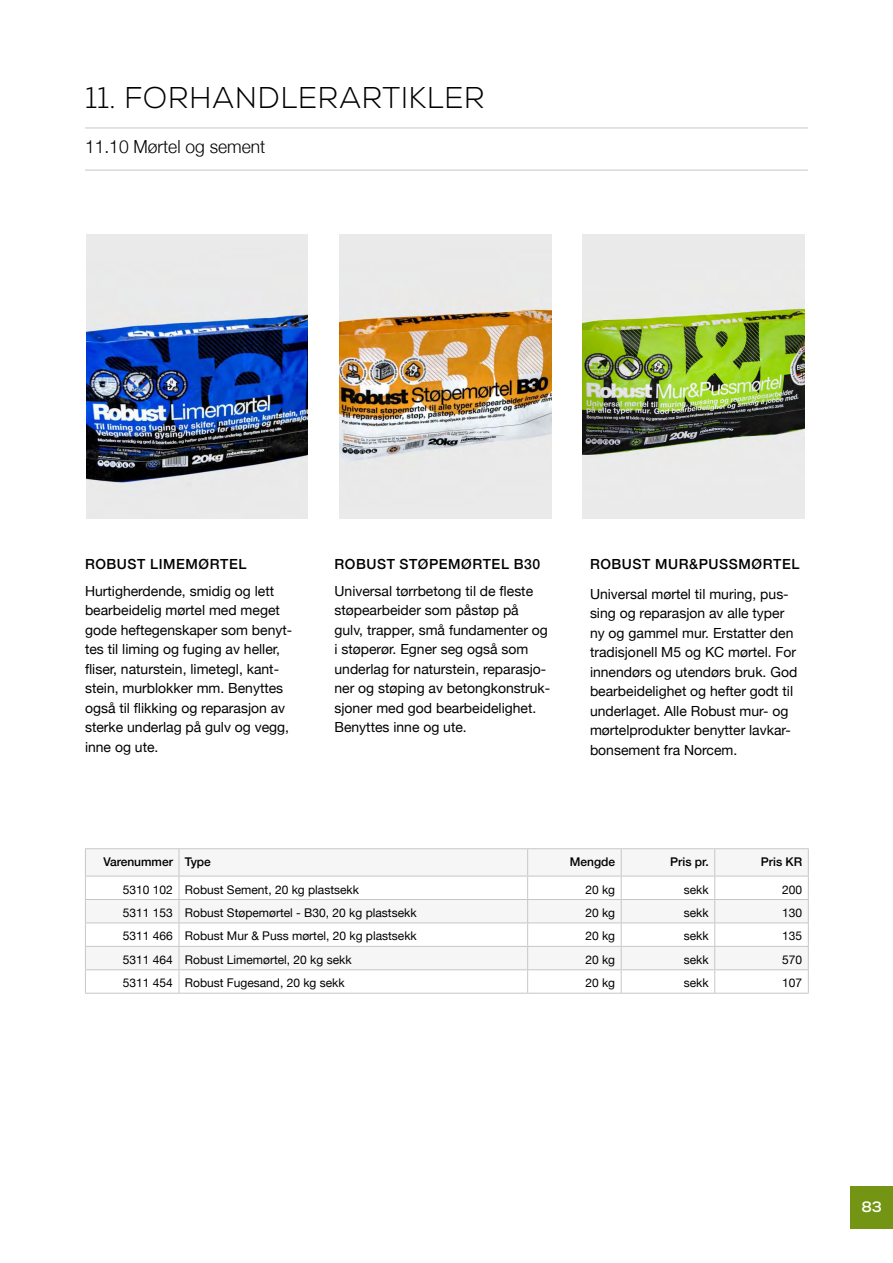
<style>
.page{position:relative;width:893px;height:1263px;background:#fff}
.page>*{position:absolute;margin:0;border:0;box-sizing:border-box;transform-origin:0 0}
.t1{font:300 30px "Nexa";letter-spacing:.015em;color:#000}
.t2{font:300 18px "Helvetica Neue";color:#000}
.t3{font:700 15px "Nexa";color:#fff}
.t4{font:13.95px/19.5px "Helvetica Neue";color:#000}
.t5{font:500 13.95px "Helvetica Neue";letter-spacing:.04em;color:#000}
.t6{font:12px "Helvetica Neue";color:#000}
.t7{font:500 12px "Helvetica Neue";color:#000}
</style>
<div class="page">
<div style="left:850px;top:1186px;width:43px;height:43px;background:#749513"></div>
<svg style="left:86px;top:849px;width:722px;height:120px;fill:#f6f6f6"></svg>
<hr style="left:85px;top:848px;width:94px;height:1px;background:#c6c7c8">
<hr style="left:179px;top:848px;width:349px;height:1px;background:#c6c7c8">
<hr style="left:528px;top:848px;width:93px;height:1px;background:#c6c7c8">
<hr style="left:621px;top:848px;width:94px;height:1px;background:#c6c7c8">
<hr style="left:715px;top:848px;width:94px;height:1px;background:#c6c7c8">
<hr style="left:85px;top:876px;width:94px;height:1px;background:#c6c7c8">
<hr style="left:179px;top:876px;width:349px;height:1px;background:#c6c7c8">
<hr style="left:528px;top:876px;width:93px;height:1px;background:#c6c7c8">
<hr style="left:621px;top:876px;width:94px;height:1px;background:#c6c7c8">
<hr style="left:715px;top:876px;width:94px;height:1px;background:#c6c7c8">
<hr style="left:85px;top:899px;width:94px;height:1px;background:#c6c7c8">
<hr style="left:179px;top:899px;width:349px;height:1px;background:#c6c7c8">
<hr style="left:528px;top:899px;width:93px;height:1px;background:#c6c7c8">
<hr style="left:621px;top:899px;width:94px;height:1px;background:#c6c7c8">
<hr style="left:715px;top:899px;width:94px;height:1px;background:#c6c7c8">
<hr style="left:85px;top:922px;width:94px;height:1px;background:#c6c7c8">
<hr style="left:179px;top:922px;width:349px;height:1px;background:#c6c7c8">
<hr style="left:528px;top:922px;width:93px;height:1px;background:#c6c7c8">
<hr style="left:621px;top:922px;width:94px;height:1px;background:#c6c7c8">
<hr style="left:715px;top:922px;width:94px;height:1px;background:#c6c7c8">
<hr style="left:85px;top:946px;width:94px;height:1px;background:#c6c7c8">
<hr style="left:179px;top:946px;width:349px;height:1px;background:#c6c7c8">
<hr style="left:528px;top:946px;width:93px;height:1px;background:#c6c7c8">
<hr style="left:621px;top:946px;width:94px;height:1px;background:#c6c7c8">
<hr style="left:715px;top:946px;width:94px;height:1px;background:#c6c7c8">
<hr style="left:85px;top:969px;width:94px;height:1px;background:#c6c7c8">
<svg style="left:85px;top:849px;width:1px;height:144px"></svg>
<hr style="left:179px;top:969px;width:349px;height:1px;background:#c6c7c8">
<svg style="left:179px;top:849px;width:1px;height:144px"></svg>
<hr style="left:528px;top:969px;width:93px;height:1px;background:#c6c7c8">
<svg style="left:527px;top:849px;width:1px;height:144px"></svg>
<hr style="left:621px;top:969px;width:94px;height:1px;background:#c6c7c8">
<svg style="left:621px;top:849px;width:1px;height:144px"></svg>
<hr style="left:715px;top:969px;width:94px;height:1px;background:#c6c7c8">
<svg style="left:714px;top:849px;width:1px;height:144px"></svg>
<svg style="left:808px;top:849px;width:1px;height:144px"></svg>
<hr style="left:85px;top:993px;width:94px;height:1px;background:#c6c7c8">
<hr style="left:179px;top:993px;width:349px;height:1px;background:#c6c7c8">
<hr style="left:528px;top:993px;width:93px;height:1px;background:#c6c7c8">
<hr style="left:621px;top:993px;width:94px;height:1px;background:#c6c7c8">
<hr style="left:715px;top:993px;width:94px;height:1px;background:#c6c7c8">
<hr style="left:85px;top:128px;width:723px;height:1px;background:#c6c7c8">
<hr style="left:85px;top:170px;width:723px;height:1px;background:#c6c7c8">
<img style="left:339px;top:235px;width:213px;height:284px">
<img style="left:583px;top:235px;width:221px;height:284px">
<img style="left:87px;top:235px;width:221px;height:284px">
<h1 class="t1" style="left:85px;top:80px;width:401px">11. FORHANDLERARTIKLER</h1>
<p class="t2" style="left:85px;top:133px;width:182px">11.10 Mørtel og sement</p>
<p class="t5" style="left:85px;top:552px;width:163px">ROBUST LIMEMØRTEL</p>
<p class="t4" style="left:85px;top:582px;width:209px">Hurtigherdende, smidig og lett bearbeidelig mørtel med meget gode heftegenskaper som benyt&shy;tes til liming og fuging av heller, fliser, naturstein, limetegl, kant&shy;stein, murblokker mm. Benyttes også til flikking og reparasjon av sterke underlag på gulv og vegg, inne og ute.</p>
<p class="t5" style="left:334px;top:552px;width:207px">ROBUST STØPEMØRTEL B30</p>
<p class="t4" style="left:334px;top:582px;width:217px">Universal tørrbetong til de fleste støpearbeider som påstøp på gulv, trapper, små fundamenter og i støperør. Egner seg også som underlag for naturstein, reparasjo&shy;ner og støping av betongkonstruk&shy;sjoner med god bearbeidelighet.<br>Benyttes inne og ute.</p>
<p class="t5" style="left:590px;top:552px;width:211px">ROBUST MUR&amp;PUSSMØRTEL</p>
<p class="t4" style="left:590px;top:585px;width:209px">Universal mørtel til muring, pus&shy;sing og reparasjon av alle typer ny og gammel mur. Erstatter den tradisjonell M5 og KC mørtel. For innendørs og utendørs bruk. God bearbeidelighet og hefter godt til underlaget. Alle Robust mur- og mørtelprodukter benytter lavkar&shy;bonsement fra Norcem.</p>
<p class="t7" style="left:103px;top:852px;width:109px">Varenummer Type</p>
<p class="t7" style="left:570px;top:852px;width:47px">Mengde</p>
<p class="t7" style="left:670px;top:852px;width:40px">Pris pr.</p>
<p class="t7" style="left:761px;top:852px;width:43px">Pris KR</p>
<p class="t6" style="left:123px;top:880px;width:238px">5310 102 Robust Sement, 20 kg plastsekk</p>
<p class="t6" style="left:585px;top:880px;width:31px">20 kg</p>
<p class="t6" style="left:684px;top:880px;width:26px">sekk</p>
<p class="t6" style="left:782px;top:880px;width:22px">200</p>
<p class="t6" style="left:123px;top:904px;width:295px">5311 153 Robust Støpemørtel - B30, 20 kg plastsekk</p>
<p class="t6" style="left:585px;top:904px;width:31px">20 kg</p>
<p class="t6" style="left:684px;top:904px;width:26px">sekk</p>
<p class="t6" style="left:782px;top:904px;width:22px">130</p>
<p class="t6" style="left:123px;top:927px;width:295px">5311 466 Robust Mur &amp; Puss mørtel, 20 kg plastsekk</p>
<p class="t6" style="left:585px;top:927px;width:31px">20 kg</p>
<p class="t6" style="left:684px;top:927px;width:26px">sekk</p>
<p class="t6" style="left:782px;top:927px;width:22px">135</p>
<p class="t6" style="left:123px;top:951px;width:230px">5311 464 Robust Limemørtel, 20 kg sekk</p>
<p class="t6" style="left:585px;top:951px;width:31px">20 kg</p>
<p class="t6" style="left:684px;top:951px;width:26px">sekk</p>
<p class="t6" style="left:782px;top:951px;width:22px">570</p>
<p class="t6" style="left:123px;top:974px;width:223px">5311 454 Robust Fugesand, 20 kg sekk</p>
<p class="t6" style="left:585px;top:974px;width:31px">20 kg</p>
<p class="t6" style="left:684px;top:974px;width:26px">sekk</p>
<p class="t6" style="left:782px;top:974px;width:22px">107</p>
<p class="t3" style="left:861px;top:1197px;width:22px">83</p>
</div>
